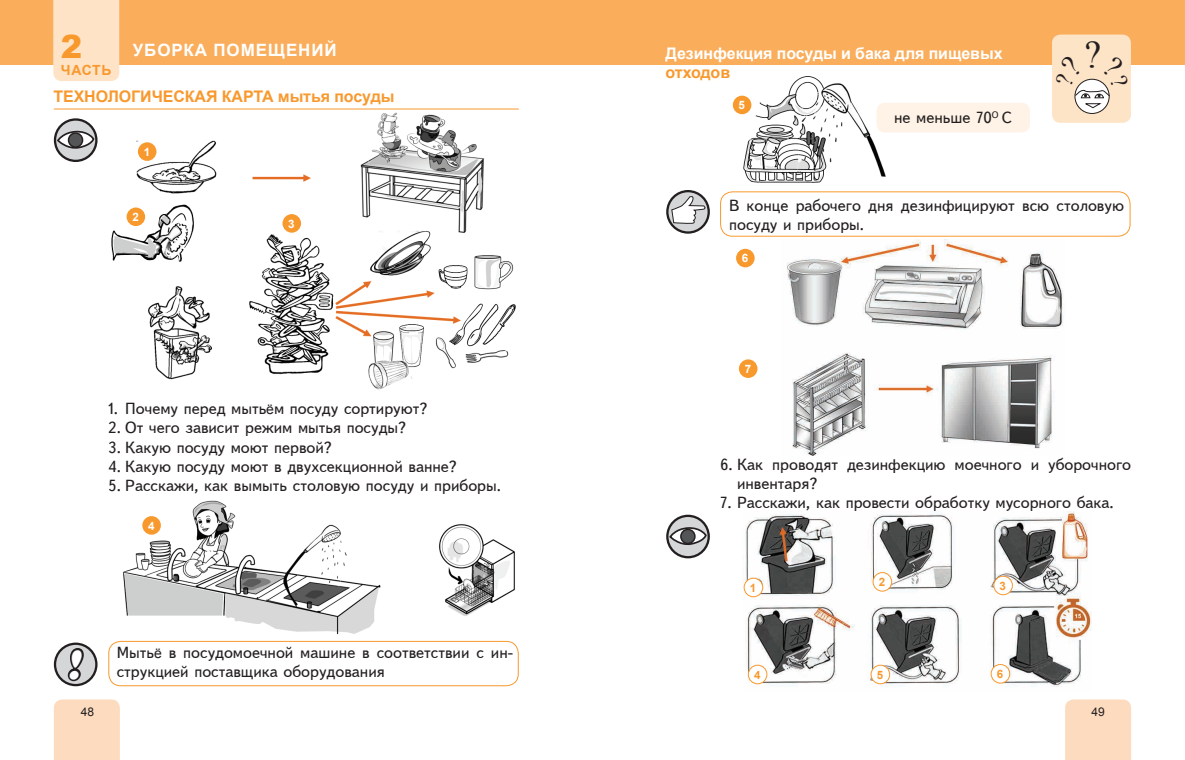
<style>
.page{position:relative;width:1185px;height:760px;background:#fff}
.page>*{position:absolute;margin:0;border:0;box-sizing:border-box;transform-origin:0 0}
.t1{font:italic 40px "AG Crown Style";color:#fff}
.t2{font:900 32px "Arial";color:#f8992e}
.t3{font:700 17px "Arial";letter-spacing:.05em;color:#fff}
.t4{font:500 16px/19.2px "Bukvarnaya";color:#231f20}
.t5{font:700 16px "Arial";letter-spacing:-.005em;color:#f8992e}
.t6{font:700 16px "Arial";letter-spacing:-.005em;color:#fff}
.t7{font:700 14px "Arial";letter-spacing:.035em;color:#f8992e}
.t8{font:12px "Arial";color:#231f20}
.t9{font:700 11.6px "Arial";color:#fff}
.t10{font:700 11.6px "Arial";color:#f8992e}
.s1{font-family:"Arial";font-weight:400;font-size:14px}
</style>
<div class="page">
<div style="left:1065px;top:699px;width:66px;height:61px;background:#fddbbf"></div>
<div style="left:0;top:0;width:1185px;height:65px;background:#faad5b"></div>
<div style="left:53px;top:0;width:66px;height:81px;background:#fee3c6"></div>
<div style="left:1052px;top:35px;width:79px;height:88px;background:#fee4c7;border-radius:9px"></div>
<div style="left:1075px;top:79px;width:34px;height:34px;background:#fff;border-radius:50%"></div>
<div style="left:1074px;top:79px;width:36px;height:35px;border:1px solid #231f20;border-radius:50%"></div>
<img style="left:743px;top:511px;width:348px;height:176px">
<img style="left:787px;top:239px;width:277px;height:217px">
<img style="left:744px;top:76px;width:143px;height:107px">
<img style="left:123px;top:500px;width:392px;height:135px">
<img style="left:104px;top:109px;width:415px;height:280px">
<hr style="left:54px;top:108px;width:465px;height:1px;background:#f8992e">
<div style="left:108px;top:641px;width:411px;height:45px;border:1px solid #f8992e;border-radius:12px"></div>
<div style="left:138px;top:142px;width:18px;height:19px;background:#f8992e;border-radius:50%"></div>
<div style="left:127px;top:207px;width:18px;height:19px;background:#f8992e;border-radius:50%"></div>
<div style="left:282px;top:214px;width:19px;height:19px;background:#f8992e;border-radius:50%"></div>
<div style="left:142px;top:516px;width:19px;height:18px;background:#f8992e;border-radius:50%"></div>
<div style="left:720px;top:191px;width:410px;height:46px;border:1px solid #f8992e;border-radius:12px"></div>
<div style="left:744px;top:578px;width:19px;height:19px;background:#fff;border-radius:50%"></div>
<div style="left:744px;top:577px;width:19px;height:20px;border:1px solid #f8992e;border-radius:50%"></div>
<div style="left:873px;top:572px;width:19px;height:19px;background:#fff;border-radius:50%"></div>
<div style="left:873px;top:572px;width:19px;height:19px;border:1px solid #f8992e;border-radius:50%"></div>
<div style="left:994px;top:576px;width:18px;height:18px;background:#fff;border-radius:50%"></div>
<div style="left:993px;top:575px;width:20px;height:20px;border:1px solid #f8992e;border-radius:50%"></div>
<div style="left:748px;top:665px;width:19px;height:19px;background:#fff;border-radius:50%"></div>
<div style="left:748px;top:664px;width:19px;height:20px;border:1px solid #f8992e;border-radius:50%"></div>
<div style="left:871px;top:665px;width:19px;height:19px;background:#fff;border-radius:50%"></div>
<div style="left:870px;top:664px;width:20px;height:20px;border:1px solid #f8992e;border-radius:50%"></div>
<div style="left:991px;top:664px;width:19px;height:19px;background:#fff;border-radius:50%"></div>
<div style="left:991px;top:664px;width:19px;height:19px;border:1px solid #f8992e;border-radius:50%"></div>
<div style="left:876px;top:103px;width:154px;height:29px;background:#fef3e6;border-radius:9px"></div>
<div style="left:733px;top:96px;width:18px;height:18px;background:#f8992e;border-radius:50%"></div>
<div style="left:736px;top:249px;width:19px;height:18px;background:#f8992e;border-radius:50%"></div>
<div style="left:739px;top:359px;width:18px;height:19px;background:#f8992e;border-radius:50%"></div>
<svg style="left:55px;top:119px;width:41px;height:42px"></svg>
<div style="left:54px;top:118px;width:44px;height:44px;border:2px solid #231f20;border-radius:50%"></div>
<svg style="left:56px;top:129px;width:39px;height:23px"></svg>
<div style="left:69px;top:133px;width:14px;height:14px;background:#545557;border-radius:50%"></div>
<div style="left:68px;top:132px;width:15px;height:16px;border:1px solid #231f20;border-radius:50%"></div>
<svg style="left:54px;top:641px;width:66px;height:119px"></svg>
<svg style="left:667px;top:191px;width:42px;height:41px"></svg>
<div style="left:666px;top:190px;width:44px;height:44px;border:2px solid #231f20;border-radius:50%"></div>
<svg style="left:671px;top:195px;width:36px;height:39px"></svg>
<svg style="left:667px;top:516px;width:42px;height:41px"></svg>
<div style="left:666px;top:514px;width:44px;height:44px;border:2px solid #231f20;border-radius:50%"></div>
<svg style="left:669px;top:525px;width:39px;height:23px"></svg>
<svg style="left:681px;top:529px;width:14px;height:14px"></svg>
<div style="left:680px;top:528px;width:16px;height:16px;border:1px solid #231f20;border-radius:50%"></div>
<svg style="left:1074px;top:78px;width:36px;height:31px"></svg>
<h2 class="t2" style="left:61px;top:23px;width:23px">2</h2>
<p class="t3" style="left:133px;top:39px;width:205px">УБОРКА ПОМЕЩЕНИЙ</p>
<p class="t7" style="left:61px;top:60px;width:52px">ЧАСТЬ</p>
<p class="t5" style="left:53px;top:86px;width:22px">ТЕХНОЛОГИ</p>
<p class="t5" style="left:152px;top:86px;width:244px">ЧЕСКАЯ КАРТА мытья посуды</p>
<p class="t9" style="left:144px;top:144px;width:8px">1</p>
<p class="t9" style="left:132px;top:209px;width:8px">2</p>
<p class="t9" style="left:288px;top:216px;width:8px">3</p>
<p class="t4" style="left:108px;top:399px;width:321px">1. Почему перед мыть<span class="s1">ё</span>м посуду сортируют?</p>
<p class="t4" style="left:108px;top:418px;width:299px">2. От чего зависит режим мытья посуды?</p>
<p class="t4" style="left:108px;top:437px;width:225px">3. Какую посуду моют первой?</p>
<p class="t4" style="left:108px;top:457px;width:350px">4. Какую посуду моют в двухсекционной ванне?</p>
<p class="t4" style="left:108px;top:476px;width:394px">5. Расскажи, как вымыть столовую посуду и приборы.</p>
<p class="t9" style="left:148px;top:518px;width:8px">4</p>
<h1 class="t1" style="left:69px;top:641px;width:14px">!</h1>
<p class="t4" style="left:117px;top:643px;width:398px">Мыть<span class="s1">ё</span> в посудомоечной машине в соответствии с ин&shy;струкцией поставщика оборудования</p>
<p class="t6" style="left:666px;top:43px;width:338px">Дезинфекция посуды и бака для пищевых</p>
<p class="t5" style="left:666px;top:62px;width:66px">отходов</p>
<p class="t9" style="left:739px;top:97px;width:8px">5</p>
<p class="t4" style="left:894px;top:108px;width:119px">не меньше 70<sup>о</sup> С</p>
<p class="t4" style="left:729px;top:196px;width:396px">В конце рабочего дня дезинфицируют всю столовую посуду и приборы.</p>
<p class="t9" style="left:742px;top:250px;width:8px">6</p>
<p class="t9" style="left:745px;top:361px;width:8px">7</p>
<p class="t4" style="left:737px;top:454px;width:396px;text-indent:-17px">6. Как проводят дезинфекцию моечного и уборочного инвентаря?</p>
<p class="t4" style="left:720px;top:493px;width:395px">7. Расскажи, как провести обработку мусорного бака.</p>
<p class="t10" style="left:750px;top:580px;width:8px">1</p>
<p class="t10" style="left:879px;top:574px;width:8px">2</p>
<p class="t10" style="left:1000px;top:578px;width:8px">3</p>
<p class="t10" style="left:754px;top:667px;width:8px">4</p>
<p class="t10" style="left:877px;top:667px;width:8px">5</p>
<p class="t10" style="left:997px;top:666px;width:8px">6</p>
<p class="t8" style="left:81px;top:704px;width:15px">48</p>
<p class="t8" style="left:1091px;top:704px;width:15px">49</p>
</div>
